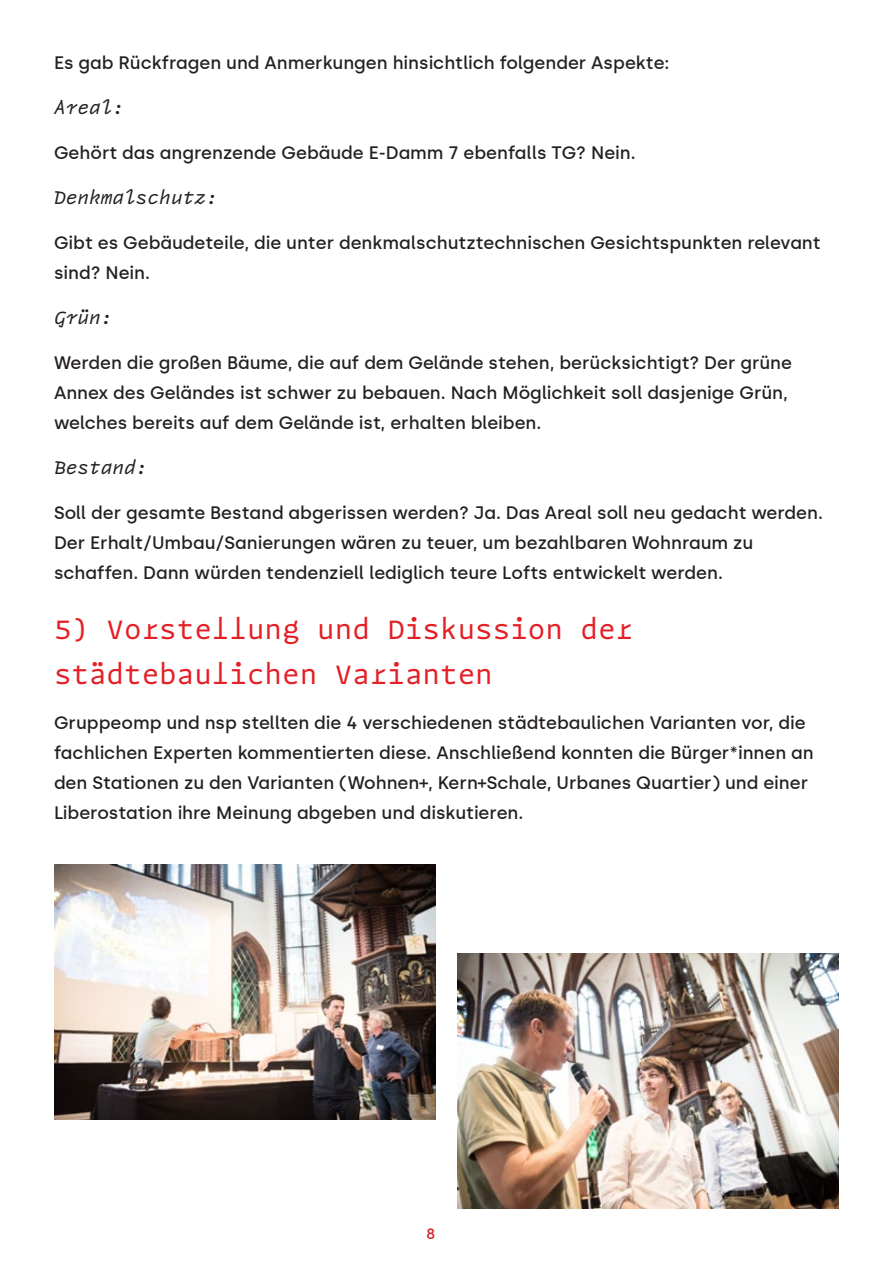
<style>
.page{position:relative;width:893px;height:1263px;background:#fff}
.page>*{position:absolute;margin:0;border:0;box-sizing:border-box;transform-origin:0 0}
._01_Überschrift{font:27px/45px "Arnold v 0.3";color:#e41f25}
._02_Fließtext{font:500 18px/30px "Silka";color:#231f20}
._01_Überschrift_ital{font:500 18px "Silka";color:#231f20}
._01_Überschrift_ital-2{font:italic 18px "Arnold v 0.3";color:#231f20}
.t1{font:500 15px "Silka";color:#d1232a}
</style>
<div class="page">
<img style="left:54px;top:864px;width:382px;height:255px">
<img style="left:457px;top:954px;width:382px;height:255px">
<p class="_02_Fließtext" style="left:54px;top:48px;width:617px">Es gab Rückfragen und Anmerkungen hinsichtlich folgender Aspekte:</p>
<p class="_01_Überschrift_ital-2" style="left:54px;top:96px;width:72px">Areal:</p>
<p class="_01_Überschrift_ital" style="left:54px;top:142px;width:583px">Gehört das angrenzende Gebäude E-Damm 7 ebenfalls TG? Nein.</p>
<p class="_01_Überschrift_ital-2" style="left:54px;top:186px;width:165px">Denkmalschutz:</p>
<p class="_02_Fließtext" style="left:54px;top:228px;width:768px">Gibt es Gebäudeteile, die unter denkmalschutztechnischen Gesichtspunkten relevant sind? Nein.</p>
<p class="_01_Überschrift_ital-2" style="left:54px;top:306px;width:60px">Grün:</p>
<p class="_02_Fließtext" style="left:54px;top:348px;width:740px">Werden die großen Bäume, die auf dem Gelände stehen, berücksichtigt? Der grüne<br>Annex des Geländes ist schwer zu bebauen. Nach Möglichkeit soll dasjenige Grün, welches bereits auf dem Gelände ist, erhalten bleiben.</p>
<p class="_01_Überschrift_ital-2" style="left:54px;top:456px;width:95px">Bestand:</p>
<p class="_02_Fließtext" style="left:54px;top:498px;width:770px">Soll der gesamte Bestand abgerissen werden? Ja. Das Areal soll neu gedacht werden.<br>Der Erhalt/Umbau/Sanierungen wären zu teuer, um bezahlbaren Wohnraum zu schaffen. Dann würden tendenziell lediglich teure Lofts entwickelt werden.</p>
<p class="_01_Überschrift" style="left:54px;top:605px;width:581px">5) Vorstellung und Diskussion der städtebaulichen Varianten</p>
<p class="_02_Fließtext" style="left:54px;top:708px;width:761px">Gruppeomp und nsp stellten die 4 verschiedenen städtebaulichen Varianten vor, die fachlichen Experten kommentierten diese. Anschließend konnten die Bürger*innen an den Stationen zu den Varianten (Wohnen+, Kern+Schale, Urbanes Quartier) und einer Liberostation ihre Meinung abgeben und diskutieren.</p>
<p class="t1" style="left:426px;top:1225px;width:11px">8</p>
</div>
